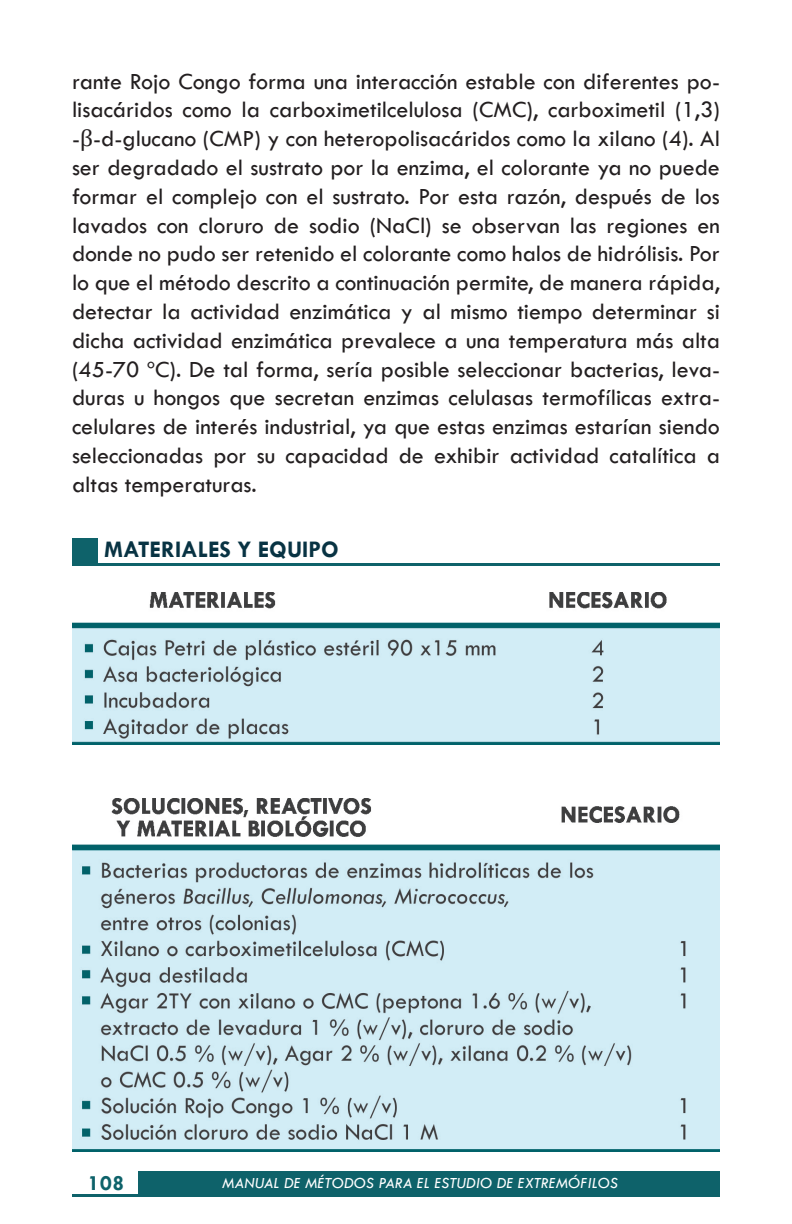
<style>
.page{position:relative;width:792px;height:1224px;background:#fff}
.page>*{position:absolute;margin:0;border:0;box-sizing:border-box;transform-origin:0 0}
.t1{font:24px/28.8px "Tw Cen";color:#231f20;text-align:justify}
.t2{font:700 24px "Tw Cen";color:#083343}
.t3{font:700 22px "Tw Cen";color:#0e626a}
.t4{font:italic 16px "Tw Cen";color:#fff}
.s1{font-family:"Cambria Math"}
</style>
<div class="page">
<div style="left:138px;top:1171px;width:582px;height:24px;background:#0e626a"></div>
<hr style="left:72px;top:1194px;width:648px;height:2px;background:#0e626a">
<hr style="left:72px;top:564px;width:648px;height:2px;background:#0e626a">
<div style="left:72px;top:539px;width:25px;height:25px;background:#0e626a"></div>
<img style="left:72px;top:798px;width:648px;height:354px">
<img style="left:72px;top:592px;width:648px;height:152px">
<p class="t1" style="left:72px;top:66px;width:650px">rante Rojo Congo forma una interacción estable con diferentes po&shy;lisacáridos como la carboximetilcelulosa (CMC), carboximetil (1,3) -<span class="s1">β</span>-d-glucano (CMP) y con heteropolisacáridos como la xilano (4). Al ser degradado el sustrato por la enzima, el colorante ya no puede formar el complejo con el sustrato. Por esta razón, después de los lavados con cloruro de sodio (NaCl) se observan las regiones en donde no pudo ser retenido el colorante como halos de hidrólisis. Por lo que el método descrito a continuación permite, de manera rápida, detectar la actividad enzimática y al mismo tiempo determinar si dicha actividad enzimática prevalece a una temperatura más alta (45-70 ºC). De tal forma, sería posible seleccionar bacterias, leva&shy;duras u hongos que secretan enzimas celulasas termofílicas extra&shy;celulares de interés industrial, ya que estas enzimas estarían siendo seleccionadas por su capacidad de exhibir actividad catalítica a altas temperaturas.</p>
<p class="t2" style="left:104px;top:535px;width:236px">MATERIALES Y EQUIPO</p>
<p class="t3" style="left:88px;top:1170px;width:38px">108</p>
<p class="t4" style="left:222px;top:1174px;width:398px">MANUAL DE MÉTODOS PARA EL ESTUDIO DE EXTREMÓFILOS</p>
</div>
